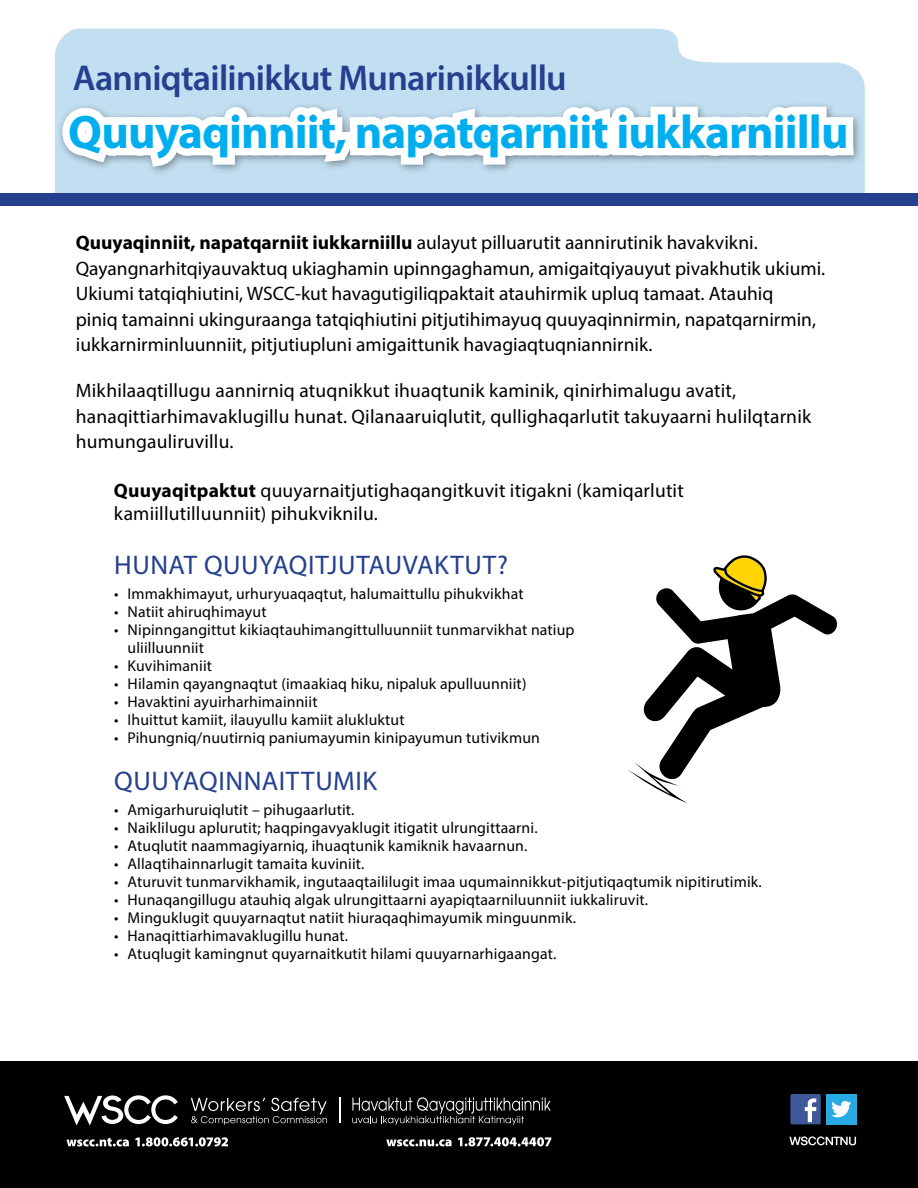
<style>
.page{position:relative;width:918px;height:1188px;background:#fff}
.page>*{position:absolute;margin:0;border:0;box-sizing:border-box;transform-origin:0 0}
.t1{font:700 47.25px "Myriad Pro";letter-spacing:-.02em;color:#00aeef}
.t2{font:600 36px "Myriad Pro";letter-spacing:-.02em;color:#25408f}
.t3{font:27px "Myriad Pro";letter-spacing:.02em;color:#25408f}
.t4{font:19.5px/25.5px "Myriad Pro";color:#000}
.t5{font:15.75px/18px "Myriad Pro";letter-spacing:.01em;color:#000}
.s1{font-weight:700}
</style>
<div class="page">
<svg style="left:55px;top:29px;width:810px;height:164px;background:#c7e2f2"></svg>
<div style="left:0;top:193px;width:918px;height:13px;background:#25408f"></div>
<div style="left:1px;top:1061px;width:917px;height:127px;background:#000"></div>
<div style="left:790px;top:1094px;width:31px;height:30px;background:#3e5899;border-radius:2px"></div>
<svg style="left:805px;top:1098px;width:11px;height:24px"></svg>
<div style="left:826px;top:1094px;width:30px;height:30px;background:#27aae1"></div>
<svg style="left:831px;top:1101px;width:20px;height:16px"></svg>
<svg style="left:789px;top:1136px;width:67px;height:9px"></svg>
<svg style="left:66px;top:1138px;width:63px;height:8px"></svg>
<svg style="left:135px;top:1137px;width:93px;height:9px"></svg>
<svg style="left:386px;top:1139px;width:66px;height:7px"></svg>
<svg style="left:458px;top:1137px;width:93px;height:9px"></svg>
<svg style="left:191px;top:1098px;width:136px;height:27px"></svg>
<hr style="left:339px;top:1097px;width:2px;height:26px;background:#fff">
<svg style="left:64px;top:1095px;width:114px;height:31px"></svg>
<svg style="left:352px;top:1097px;width:199px;height:28px"></svg>
<svg style="left:627px;top:555px;width:211px;height:249px"></svg>
<div style="left:56px;top:101px;width:808px;height:76px;background:#c2dff1"></div>
<svg style="left:55px;top:99px;width:807px;height:76px"></svg>
<h2 class="t2" style="left:73px;top:55px;width:495px">Aanniqtailinikkut Munarinikkullu</h2>
<h1 class="t1" style="left:68px;top:101px;width:782px">Quuyaqinniit, napatqarniit iukkarniillu</h1>
<p class="t4" style="left:76px;top:230px;width:751px"><span class="s1">Quuyaqinniit, napatqarniit iukkarniillu</span> aulayut pilluarutit aannirutinik havakvikni.<br>Qayangnarhitqiyauvaktuq ukiaghamin upinngaghamun, amigaitqiyauyut pivakhutik ukiumi.<br>Ukiumi tatqiqhiutini, WSCC-kut havagutigiliqpaktait atauhirmik upluq tamaat. Atauhiq<br>piniq tamainni ukinguraanga tatqiqhiutini pitjutihimayuq quuyaqinnirmin, napatqarnirmin, iukkarnirminluunniit, pitjutiupluni amigaittunik havagiaqtuqniannirnik.</p>
<p class="t4" style="left:76px;top:378px;width:737px">Mikhilaaqtillugu aannirniq atuqnikkut ihuaqtunik kaminik, qinirhimalugu avatit, hanaqittiarhimavaklugillu hunat. Qilanaaruiqlutit, qullighaqarlutit takuyaarni hulilqtarnik humungauliruvillu.</p>
<p class="t4" style="left:114px;top:478px;width:571px;line-height:23.4px"><span class="s1">Quuyaqitpaktut</span> quuyarnaitjutighaqangitkuvit itigakni (kamiqarlutit kamiillutilluunniit) pihukviknilu.</p>
<h3 class="t3" style="left:114px;top:548px;width:395px">HUNAT QUUYAQITJUTAUVAKTUT?</h3>
<p class="t5" style="left:114px;top:584px;width:411px">• Immakhimayut, urhuryuaqaqtut, halumaittullu pihukvikhat</p>
<p class="t5" style="left:114px;top:602px;width:154px">• Natiit ahiruqhimayut</p>
<p class="t5" style="left:127px;top:620px;width:449px;text-indent:-13px">• Nipinngangittut kikiaqtauhimangittulluunniit tunmarvikhat natiup uliilluunniit</p>
<p class="t5" style="left:114px;top:656px;width:100px">• Kuvihimaniit</p>
<p class="t5" style="left:114px;top:674px;width:414px">• Hilamin qayangnaqtut (imaakiaq hiku, nipaluk apulluunniit)</p>
<p class="t5" style="left:114px;top:692px;width:205px">• Havaktini ayuirharhimainniit</p>
<p class="t5" style="left:114px;top:710px;width:292px">• Ihuittut kamiit, ilauyullu kamiit alukluktut</p>
<p class="t5" style="left:114px;top:728px;width:427px">• Pihungniq/nuutirniq paniumayumin kinipayumun tutivikmun</p>
<h3 class="t3" style="left:114px;top:764px;width:264px">QUUYAQINNAITTUMIK</h3>
<p class="t5" style="left:114px;top:800px;width:242px">• Amigarhuruiqlutit – pihugaarlutit.</p>
<p class="t5" style="left:114px;top:818px;width:425px">• Naiklilugu aplurutit; haqpingavyaklugit itigatit ulrungittaarni.</p>
<p class="t5" style="left:114px;top:836px;width:415px">• Atuqlutit naammagiyarniq, ihuaqtunik kamiknik havaarnun.</p>
<p class="t5" style="left:114px;top:854px;width:252px">• Allaqtihainnarlugit tamaita kuviniit.</p>
<p class="t5" style="left:114px;top:872px;width:649px">• Aturuvit tunmarvikhamik, ingutaaqtaililugit imaa uqumainnikkut-pitjutiqaqtumik nipitirutimik.</p>
<p class="t5" style="left:114px;top:890px;width:536px">• Hunaqangillugu atauhiq algak ulrungittaarni ayapiqtaarniluunniit iukkaliruvit.</p>
<p class="t5" style="left:114px;top:908px;width:464px">• Minguklugit quuyarnaqtut natiit hiuraqaqhimayumik minguunmik.</p>
<p class="t5" style="left:114px;top:926px;width:236px">• Hanaqittiarhimavaklugillu hunat.</p>
<p class="t5" style="left:114px;top:944px;width:444px">• Atuqlugit kamingnut quyarnaitkutit hilami quuyarnarhigaangat.</p>
</div>
